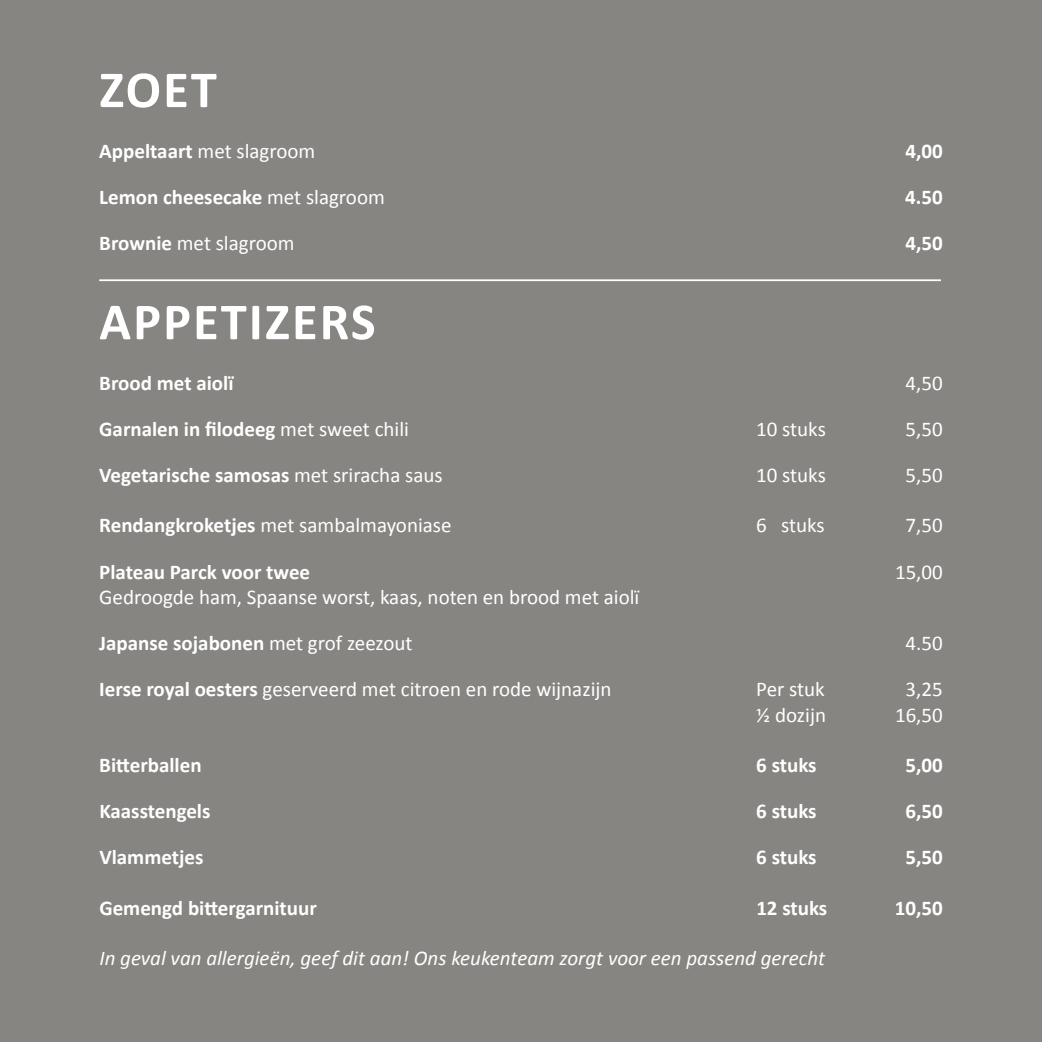
<style>
.page{position:relative;width:1042px;height:1042px;background:#868582}
.page>*{position:absolute;margin:0;border:0;box-sizing:border-box;transform-origin:0 0}
.t1{font:700 52.5px "Calibri";letter-spacing:.04em;color:#fff}
.t2{font:21px/46.2px "Calibri";color:#fff}
.t3{font:700 21px "Calibri";color:#fff}
.t4{font:italic 21px "Calibri";color:#fff}
.s1{font-weight:700}
.s2{font-weight:400}
</style>
<div class="page">
<hr style="left:99px;top:279px;width:842px;height:2px;background:#fff">
<h1 class="t1" style="left:99px;top:56px;width:119px">ZOET</h1>
<p class="t2" style="left:99px;top:127px;width:218px"><span class="s1">Appeltaart</span> met slagroom</p>
<p class="t3" style="left:905px;top:137px;width:39px">4,00</p>
<p class="t3" style="left:99px;top:183px;width:287px">Lemon cheesecake <span class="s2">met slagroom</span></p>
<p class="t3" style="left:905px;top:183px;width:39px">4.50</p>
<p class="t2" style="left:99px;top:220px;width:197px"><span class="s1">Brownie</span> met slagroom</p>
<p class="t3" style="left:905px;top:229px;width:39px">4,50</p>
<h1 class="t1" style="left:99px;top:288px;width:278px">APPETIZERS</h1>
<p class="t3" style="left:99px;top:369px;width:136px">Brood met aiolï</p>
<p class="t2" style="left:905px;top:360px;width:39px">4,50</p>
<p class="t3" style="left:99px;top:415px;width:311px">Garnalen in filodeeg <span class="s2">met sweet chili</span></p>
<p class="t2" style="left:756px;top:406px;width:71px">10 stuks</p>
<p class="t2" style="left:905px;top:406px;width:39px">5,50</p>
<p class="t3" style="left:99px;top:462px;width:345px">Vegetarische samosas <span class="s2">met sriracha saus</span></p>
<p class="t2" style="left:756px;top:452px;width:71px">10 stuks</p>
<p class="t2" style="left:905px;top:452px;width:39px">5,50</p>
<p class="t2" style="left:99px;top:502px;width:354px"><span class="s1">Rendangkroketjes</span> met sambalmayoniase</p>
<p class="t2" style="left:756px;top:502px;width:70px">6 stuks</p>
<p class="t2" style="left:905px;top:502px;width:39px">7,50</p>
<p class="t3" style="left:99px;top:558px;width:212px">Plateau Parck voor twee</p>
<p class="t2" style="left:895px;top:549px;width:49px">15,00</p>
<p class="t2" style="left:99px;top:574px;width:542px">Gedroogde ham, Spaanse worst, kaas, noten en brood met aiolï<br><span class="s1">Japanse sojabonen</span> met grof zeezout</p>
<p class="t2" style="left:905px;top:620px;width:39px">4.50</p>
<p class="t2" style="left:99px;top:666px;width:514px"><span class="s1">Ierse royal oesters</span> geserveerd met citroen en rode wijnazijn</p>
<p class="t2" style="left:756px;top:666px;width:70px">Per stuk</p>
<p class="t2" style="left:905px;top:666px;width:39px">3,25</p>
<p class="t2" style="left:756px;top:691px;width:71px">½ dozijn</p>
<p class="t2" style="left:895px;top:691px;width:49px">16,50</p>
<p class="t3" style="left:99px;top:751px;width:104px">Bitterballen</p>
<p class="t3" style="left:756px;top:751px;width:62px">6 stuks</p>
<p class="t3" style="left:905px;top:751px;width:39px">5,00</p>
<p class="t3" style="left:99px;top:798px;width:113px">Kaasstengels</p>
<p class="t3" style="left:756px;top:798px;width:62px">6 stuks</p>
<p class="t3" style="left:905px;top:798px;width:39px">6,50</p>
<p class="t3" style="left:99px;top:844px;width:106px">Vlammetjes</p>
<p class="t3" style="left:756px;top:844px;width:62px">6 stuks</p>
<p class="t3" style="left:905px;top:844px;width:39px">5,50</p>
<p class="t3" style="left:99px;top:894px;width:219px">Gemengd bittergarnituur</p>
<p class="t3" style="left:756px;top:894px;width:73px">12 stuks</p>
<p class="t3" style="left:895px;top:894px;width:50px">10,50</p>
<p class="t4" style="left:99px;top:944px;width:727px">In geval van allergieën, geef dit aan! Ons keukenteam zorgt voor een passend gerecht</p>
</div>
